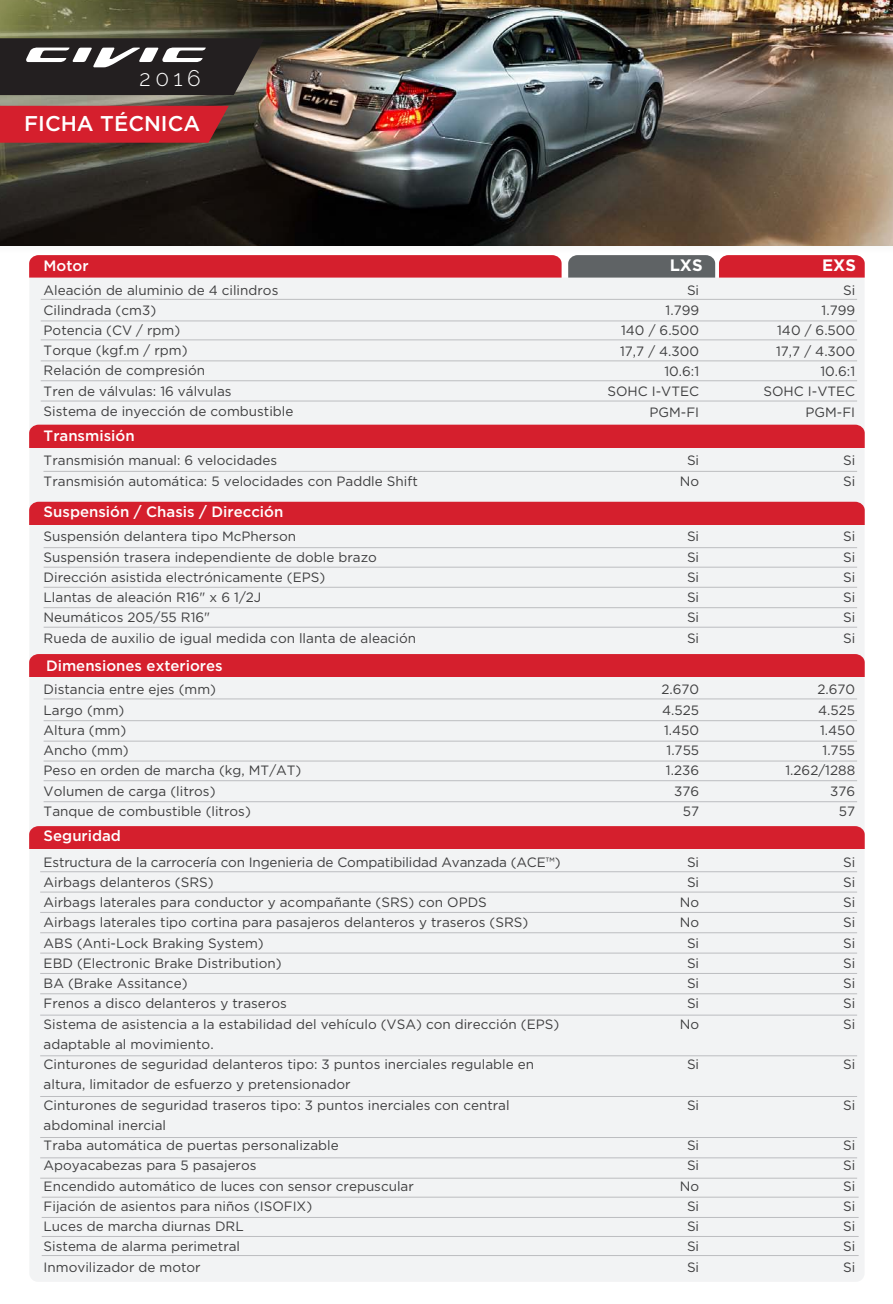
<style>
.page{position:relative;width:893px;height:1304px;background:#fff}
.page>*{position:absolute;margin:0;border:0;box-sizing:border-box;transform-origin:0 0}
.t1{font:300 22.35px "Raleway";color:#fff}
.t2{font:500 21.3px "Gotham";color:#fff}
.t3{font:700 16.5px "Gotham";color:#fff}
.t4{font:500 15px "Gotham";color:#fff}
.t5{font:13.5px/20.2px "Gotham";color:#3e3e3f}
</style>
<div class="page">
<div style="left:29px;top:278px;width:836px;height:1003px;background:#f2f3f4"></div>
<div style="left:0;top:0;width:893px;height:254px;background:linear-gradient(to right,#fbfbfb,#fbfbfb)"></div>
<img style="left:0;top:0;width:893px;height:245px">
<svg style="left:29px;top:255px;width:533px;height:23px;background:#d52432"></svg>
<div style="left:29px;top:425px;width:836px;height:22px;background:#d51f2d"></div>
<div style="left:29px;top:502px;width:836px;height:22px;background:#d51f2d"></div>
<div style="left:29px;top:654px;width:836px;height:22px;background:#d51f2d"></div>
<div style="left:29px;top:826px;width:836px;height:22px;background:#d51f2d"></div>
<svg style="left:568px;top:255px;width:297px;height:23px;background:#9e4951"></svg>
<svg style="left:0;top:106px;width:229px;height:37px;background:#cd202d"></svg>
<hr style="left:41px;top:299px;width:816px;height:1px;background:#bcbdc0">
<hr style="left:44px;top:471px;width:813px;height:1px;background:#bcbdc0">
<hr style="left:44px;top:547px;width:813px;height:1px;background:#bcbdc0">
<hr style="left:44px;top:698px;width:813px;height:1px;background:#bcbdc0">
<hr style="left:44px;top:720px;width:813px;height:1px;background:#bcbdc0">
<hr style="left:44px;top:740px;width:813px;height:1px;background:#bcbdc0">
<hr style="left:44px;top:760px;width:813px;height:1px;background:#bcbdc0">
<hr style="left:44px;top:780px;width:813px;height:1px;background:#bcbdc0">
<hr style="left:44px;top:801px;width:813px;height:1px;background:#bcbdc0">
<hr style="left:44px;top:567px;width:813px;height:1px;background:#bcbdc0">
<hr style="left:44px;top:587px;width:813px;height:1px;background:#bcbdc0">
<hr style="left:44px;top:607px;width:813px;height:1px;background:#bcbdc0">
<hr style="left:44px;top:627px;width:813px;height:1px;background:#bcbdc0">
<hr style="left:41px;top:320px;width:816px;height:1px;background:#bcbdc0">
<hr style="left:41px;top:339px;width:816px;height:1px;background:#bcbdc0">
<hr style="left:41px;top:360px;width:816px;height:1px;background:#bcbdc0">
<hr style="left:41px;top:380px;width:816px;height:1px;background:#bcbdc0">
<hr style="left:41px;top:400px;width:816px;height:1px;background:#bcbdc0">
<hr style="left:40px;top:871px;width:817px;height:1px;background:#bcbdc0">
<hr style="left:40px;top:891px;width:817px;height:1px;background:#bcbdc0">
<hr style="left:40px;top:912px;width:817px;height:1px;background:#bcbdc0">
<hr style="left:40px;top:932px;width:817px;height:1px;background:#bcbdc0">
<hr style="left:40px;top:952px;width:817px;height:1px;background:#bcbdc0">
<hr style="left:40px;top:973px;width:817px;height:1px;background:#bcbdc0">
<hr style="left:40px;top:993px;width:817px;height:1px;background:#bcbdc0">
<hr style="left:40px;top:1014px;width:817px;height:1px;background:#bcbdc0">
<hr style="left:40px;top:1055px;width:817px;height:1px;background:#bcbdc0">
<hr style="left:40px;top:1096px;width:817px;height:1px;background:#bcbdc0">
<hr style="left:42px;top:1196px;width:817px;height:1px;background:#bcbdc0">
<hr style="left:42px;top:1217px;width:817px;height:1px;background:#bcbdc0">
<hr style="left:42px;top:1236px;width:817px;height:1px;background:#bcbdc0">
<hr style="left:42px;top:1255px;width:817px;height:1px;background:#bcbdc0">
<hr style="left:40px;top:1137px;width:817px;height:1px;background:#bcbdc0">
<hr style="left:40px;top:1157px;width:817px;height:1px;background:#bcbdc0">
<hr style="left:40px;top:1177px;width:817px;height:1px;background:#bcbdc0">
<svg style="left:0;top:38px;width:264px;height:57px;background:#3e3a3a"></svg>
<h1 class="t1" style="left:139px;top:65px;width:63px">2016</h1>
<h2 class="t2" style="left:24px;top:109px;width:178px">FICHA TÉCNICA</h2>
<p class="t3" style="left:670px;top:254px;width:34px">LXS</p>
<p class="t5" style="left:607px;top:280px;width:93px;text-align:right">Si<br>1.799<br>140 / 6.500<br>17,7 / 4.300<br>10.6:1<br>SOHC I-VTEC<br>PGM-FI</p>
<p class="t5" style="left:763px;top:280px;width:93px;text-align:right">Si<br>1.799<br>140 / 6.500<br>17,7 / 4.300<br>10.6:1<br>SOHC I-VTEC<br>PGM-FI</p>
<p class="t5" style="left:680px;top:450px;width:21px;text-align:center">Si<br>No</p>
<p class="t5" style="left:843px;top:450px;width:14px">Si<br>Si</p>
<p class="t4" style="left:44px;top:256px;width:47px">Motor</p>
<p class="t3" style="left:822px;top:255px;width:35px">EXS</p>
<p class="t5" style="left:44px;top:279px;width:251px">Aleación de aluminio de 4 cilindros<br>Cilindrada (cm3)<br>Potencia (CV / rpm)<br>Torque (kgf.m / rpm)<br>Relación de compresión<br>Tren de válvulas: 16 válvulas<br>Sistema de inyección de combustible</p>
<p class="t4" style="left:44px;top:425px;width:93px">Transmisión</p>
<p class="t5" style="left:44px;top:450px;width:376px">Transmisión manual: 6 velocidades<br>Transmisión automática: 5 velocidades con Paddle Shift</p>
<p class="t4" style="left:44px;top:501px;width:241px">Suspensión / Chasis / Dirección</p>
<p class="t5" style="left:44px;top:526px;width:374px">Suspensión delantera tipo McPherson<br>Suspensión trasera independiente de doble brazo Dirección asistida electrónicamente (EPS)<br>Llantas de aleación R16" x 6 1/2J<br>Neumáticos 205/55 R16"<br>Rueda de auxilio de igual medida con llanta de aleación</p>
<p class="t4" style="left:46px;top:656px;width:178px">Dimensiones exteriores</p>
<p class="t5" style="left:44px;top:679px;width:259px">Distancia entre ejes (mm)<br>Largo (mm)<br>Altura (mm)<br>Ancho (mm)<br>Peso en orden de marcha (kg, MT/AT)<br>Volumen de carga (litros)<br>Tanque de combustible (litros)</p>
<p class="t4" style="left:44px;top:826px;width:79px">Seguridad</p>
<p class="t5" style="left:44px;top:851px;width:518px">Estructura de la carrocería con Ingenieria de Compatibilidad Avanzada (ACE™)<br>Airbags delanteros (SRS)<br>Airbags laterales para conductor y acompañante (SRS) con OPDS<br>Airbags laterales tipo cortina para pasajeros delanteros y traseros (SRS)<br>ABS (Anti-Lock Braking System)<br>EBD (Electronic Brake Distribution)<br>BA (Brake Assitance)<br>Frenos a disco delanteros y traseros<br>Sistema de asistencia a la estabilidad del vehículo (VSA) con dirección (EPS) adaptable al movimiento.<br>Cinturones de seguridad delanteros tipo: 3 puntos inerciales regulable en altura, limitador de esfuerzo y pretensionador<br>Cinturones de seguridad traseros tipo: 3 puntos inerciales con central abdominal inercial<br>Traba automática de puertas personalizable<br>Apoyacabezas para 5 pasajeros<br>Encendido automático de luces con sensor crepuscular<br>Fijación de asientos para niños (ISOFIX)<br>Luces de marcha diurnas DRL<br>Sistema de alarma perimetral<br>Inmovilizador de motor</p>
<p class="t5" style="left:687px;top:526px;width:14px;text-align:justify">Si Si Si Si Si Si</p>
<p class="t5" style="left:843px;top:526px;width:14px;text-align:justify">Si Si Si Si Si Si</p>
<p class="t5" style="left:661px;top:679px;width:39px;text-align:right">2.670<br>4.525<br>1.450<br>1.755<br>1.236<br>376<br>57</p>
<p class="t5" style="left:785px;top:679px;width:71px;text-align:right">2.670<br>4.525<br>1.450<br>1.755<br>1.262/1288<br>376<br>57</p>
<p class="t5" style="left:680px;top:851px;width:21px;text-align:center">Si<br>Si<br>No<br>No<br>Si<br>Si<br>Si<br>Si<br>No</p>
<p class="t5" style="left:687px;top:1054px;width:14px">Si</p>
<p class="t5" style="left:687px;top:1094px;width:14px">Si</p>
<p class="t5" style="left:680px;top:1135px;width:21px;text-align:center">Si<br>Si<br>No<br>Si<br>Si<br>Si<br>Si</p>
<p class="t5" style="left:843px;top:851px;width:14px;text-align:justify">Si Si Si Si Si Si Si Si Si</p>
<p class="t5" style="left:843px;top:1054px;width:14px">Si</p>
<p class="t5" style="left:843px;top:1094px;width:14px">Si</p>
<p class="t5" style="left:843px;top:1135px;width:14px;text-align:justify">Si Si Si Si Si Si Si</p>
</div>
